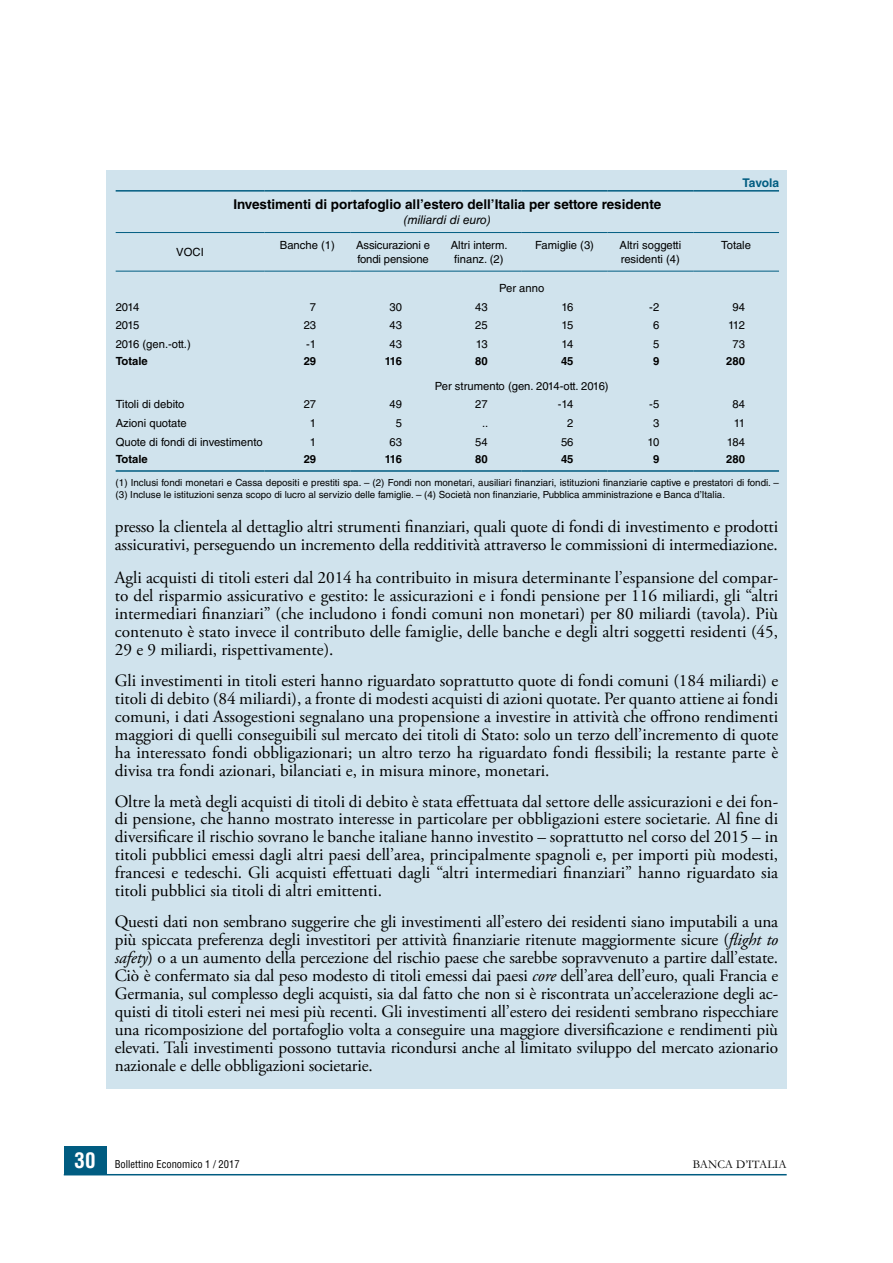
<style>
.page{position:relative;width:893px;height:1263px;background:#fff}
.page>*{position:absolute;margin:0;border:0;box-sizing:border-box;transform-origin:0 0}
.t1{font:17.25px/18px "Adobe Garamond Pro";letter-spacing:-.01em;color:#000;text-align:justify}
.t2{font:700 13.5px "Helvetica LT Std";color:#000}
.t3{font:italic 12px "Helvetica LT Std";color:#000}
.t4{font:12px "Garamond";color:#000}
.t5{font:700 12px "Helvetica LT Std";letter-spacing:-.015em;color:#005c81}
.t6{font:11.25px/13.5px "Helvetica LT Std";color:#000}
.t7{font:700 11.25px "Helvetica LT Std";color:#000}
.t8{font:condensed 10.5px "Helvetica LT Std";color:#000}
.t9{font:9.75px/11.2px "Helvetica LT Std";color:#000}
.s1{font-style:italic}
.s2{font-weight:700;font-size:21px;color:#fff}
</style>
<div class="page">
<div style="left:64px;top:1146px;width:42px;height:29px;background:#005c81"></div>
<hr style="left:64px;top:1174px;width:723px;height:1px;background:#005c81">
<div style="left:106px;top:170px;width:681px;height:919px;background:#d0e3ed"></div>
<hr style="left:116px;top:190px;width:148px;height:2px;background:#005c81">
<hr style="left:264px;top:190px;width:86px;height:2px;background:#005c81">
<hr style="left:350px;top:190px;width:86px;height:2px;background:#005c81">
<hr style="left:436px;top:190px;width:86px;height:2px;background:#005c81">
<hr style="left:522px;top:190px;width:85px;height:2px;background:#005c81">
<hr style="left:607px;top:190px;width:86px;height:2px;background:#005c81">
<hr style="left:693px;top:190px;width:86px;height:2px;background:#005c81">
<hr style="left:116px;top:470px;width:148px;height:2px;background:#005c81">
<hr style="left:264px;top:470px;width:86px;height:2px;background:#005c81">
<hr style="left:350px;top:470px;width:86px;height:2px;background:#005c81">
<hr style="left:436px;top:470px;width:86px;height:2px;background:#005c81">
<hr style="left:522px;top:470px;width:85px;height:2px;background:#005c81">
<hr style="left:607px;top:470px;width:86px;height:2px;background:#005c81">
<hr style="left:693px;top:470px;width:86px;height:2px;background:#005c81">
<hr style="left:116px;top:232px;width:148px;height:1px;background:#005c81">
<hr style="left:264px;top:232px;width:86px;height:1px;background:#005c81">
<hr style="left:350px;top:232px;width:86px;height:1px;background:#005c81">
<hr style="left:436px;top:232px;width:86px;height:1px;background:#005c81">
<hr style="left:522px;top:232px;width:85px;height:1px;background:#005c81">
<hr style="left:607px;top:232px;width:86px;height:1px;background:#005c81">
<hr style="left:693px;top:232px;width:86px;height:1px;background:#005c81">
<hr style="left:116px;top:271px;width:148px;height:1px;background:#005c81">
<hr style="left:264px;top:271px;width:86px;height:1px;background:#005c81">
<hr style="left:350px;top:271px;width:86px;height:1px;background:#005c81">
<hr style="left:436px;top:271px;width:86px;height:1px;background:#005c81">
<hr style="left:522px;top:271px;width:85px;height:1px;background:#005c81">
<hr style="left:607px;top:271px;width:86px;height:1px;background:#005c81">
<hr style="left:693px;top:271px;width:86px;height:1px;background:#005c81">
<p class="t6" style="left:176px;top:245px;width:29px">VOCI</p>
<p class="t2" style="left:233px;top:196px;width:429px">Investimenti di portafoglio all’estero dell’Italia per settore residente</p>
<p class="t3" style="left:404px;top:213px;width:88px">(miliardi di euro)</p>
<p class="t5" style="left:742px;top:175px;width:38px">Tavola</p>
<p class="t6" style="left:280px;top:238px;width:57px">Banche (1)</p>
<p class="t6" style="left:356px;top:238px;width:75px">Assicurazioni e fondi pensione</p>
<p class="t6" style="left:451px;top:238px;width:59px;text-align:center">Altri interm. finanz. (2)</p>
<p class="t6" style="left:535px;top:238px;width:60px">Famiglie (3)</p>
<p class="t6" style="left:620px;top:238px;width:63px">Altri soggetti residenti (4)</p>
<p class="t6" style="left:721px;top:238px;width:31px">Totale</p>
<p class="t6" style="left:499px;top:281px;width:47px">Per anno</p>
<p class="t6" style="left:116px;top:300px;width:25px">2014</p>
<p class="t6" style="left:310px;top:300px;width:8px">7</p>
<p class="t6" style="left:389px;top:300px;width:14px">30</p>
<p class="t6" style="left:475px;top:300px;width:14px">43</p>
<p class="t6" style="left:561px;top:300px;width:14px">16</p>
<p class="t6" style="left:649px;top:300px;width:12px">-2</p>
<p class="t6" style="left:732px;top:300px;width:14px">94</p>
<p class="t6" style="left:116px;top:319px;width:25px">2015</p>
<p class="t6" style="left:304px;top:319px;width:14px">23</p>
<p class="t6" style="left:389px;top:319px;width:14px">43</p>
<p class="t6" style="left:475px;top:319px;width:14px">25</p>
<p class="t6" style="left:561px;top:319px;width:14px">15</p>
<p class="t6" style="left:653px;top:319px;width:8px">6</p>
<p class="t6" style="left:728px;top:319px;width:19px">112</p>
<p class="t6" style="left:116px;top:337px;width:77px">2016 (gen.-ott.)</p>
<p class="t6" style="left:306px;top:337px;width:12px">-1</p>
<p class="t6" style="left:389px;top:337px;width:14px">43</p>
<p class="t6" style="left:476px;top:337px;width:14px">13</p>
<p class="t6" style="left:561px;top:337px;width:14px">14</p>
<p class="t6" style="left:653px;top:337px;width:8px">5</p>
<p class="t6" style="left:732px;top:337px;width:14px">73</p>
<p class="t7" style="left:116px;top:354px;width:34px">Totale</p>
<p class="t7" style="left:304px;top:354px;width:14px">29</p>
<p class="t7" style="left:385px;top:354px;width:19px">116</p>
<p class="t7" style="left:475px;top:354px;width:14px">80</p>
<p class="t7" style="left:561px;top:354px;width:14px">45</p>
<p class="t7" style="left:653px;top:354px;width:8px">9</p>
<p class="t7" style="left:726px;top:354px;width:20px">280</p>
<p class="t6" style="left:435px;top:379px;width:175px">Per strumento (gen. 2014-ott. 2016)</p>
<p class="t6" style="left:116px;top:398px;width:70px">Titoli di debito</p>
<p class="t6" style="left:304px;top:398px;width:14px">27</p>
<p class="t6" style="left:389px;top:398px;width:14px">49</p>
<p class="t6" style="left:475px;top:398px;width:14px">27</p>
<p class="t6" style="left:558px;top:398px;width:17px">-14</p>
<p class="t6" style="left:649px;top:398px;width:12px">-5</p>
<p class="t6" style="left:732px;top:398px;width:14px">84</p>
<p class="t6" style="left:116px;top:416px;width:72px">Azioni quotate</p>
<p class="t6" style="left:310px;top:416px;width:8px">1</p>
<p class="t6" style="left:396px;top:416px;width:8px">5</p>
<p class="t6" style="left:482px;top:416px;width:8px">..</p>
<p class="t6" style="left:567px;top:416px;width:8px">2</p>
<p class="t6" style="left:653px;top:416px;width:8px">3</p>
<p class="t6" style="left:734px;top:416px;width:13px">11</p>
<p class="t6" style="left:116px;top:435px;width:148px">Quote di fondi di investimento</p>
<p class="t6" style="left:310px;top:435px;width:8px">1</p>
<p class="t6" style="left:389px;top:435px;width:14px">63</p>
<p class="t6" style="left:475px;top:435px;width:14px">54</p>
<p class="t6" style="left:561px;top:435px;width:14px">56</p>
<p class="t6" style="left:647px;top:435px;width:13px">10</p>
<p class="t6" style="left:727px;top:435px;width:20px">184</p>
<p class="t7" style="left:116px;top:452px;width:34px">Totale</p>
<p class="t7" style="left:304px;top:452px;width:14px">29</p>
<p class="t7" style="left:385px;top:452px;width:19px">116</p>
<p class="t7" style="left:475px;top:452px;width:14px">80</p>
<p class="t7" style="left:561px;top:452px;width:14px">45</p>
<p class="t7" style="left:653px;top:452px;width:8px">9</p>
<p class="t7" style="left:726px;top:452px;width:20px">280</p>
<p class="t9" style="left:116px;top:477px;width:665px">(1) Inclusi fondi monetari e Cassa depositi e prestiti spa. – (2) Fondi non monetari, ausiliari finanziari, istituzioni finanziarie captive e prestatori di fondi. – (3) Incluse le istituzioni senza scopo di lucro al servizio delle famiglie. – (4) Società non finanziarie, Pubblica amministrazione e Banca d’Italia.</p>
<p class="t1" style="left:115px;top:518px;width:665px">presso la clientela al dettaglio altri strumenti finanziari, quali quote di fondi di investimento e prodotti assicurativi, perseguendo un incremento della redditività attraverso le commissioni di intermediazione.</p>
<p class="t1" style="left:115px;top:569px;width:665px">Agli acquisti di titoli esteri dal 2014 ha contribuito in misura determinante l’espansione del compar&shy;to del risparmio assicurativo e gestito: le assicurazioni e i fondi pensione per 116 miliardi, gli “altri intermediari finanziari” (che includono i fondi comuni non monetari) per 80 miliardi (tavola). Più contenuto è stato invece il contributo delle famiglie, delle banche e degli altri soggetti residenti (45, 29 e 9 miliardi, rispettivamente).</p>
<p class="t1" style="left:115px;top:672px;width:665px">Gli investimenti in titoli esteri hanno riguardato soprattutto quote di fondi comuni (184 miliardi) e titoli di debito (84 miliardi), a fronte di modesti acquisti di azioni quotate. Per quanto attiene ai fondi comuni, i dati Assogestioni segnalano una propensione a investire in attività che offrono rendimenti maggiori di quelli conseguibili sul mercato dei titoli di Stato: solo un terzo dell’incremento di quote ha interessato fondi obbligazionari; un altro terzo ha riguardato fondi flessibili; la restante parte è divisa tra fondi azionari, bilanciati e, in misura minore, monetari.</p>
<p class="t1" style="left:115px;top:793px;width:665px">Oltre la metà degli acquisti di titoli di debito è stata effettuata dal settore delle assicurazioni e dei fon&shy;di pensione, che hanno mostrato interesse in particolare per obbligazioni estere societarie<span class="s1">.</span> Al fine di diversificare il rischio sovrano le banche italiane hanno investito – soprattutto nel corso del 2015 – in titoli pubblici emessi dagli altri paesi dell’area, principalmente spagnoli e, per importi più modesti, francesi e tedeschi. Gli acquisti effettuati dagli “altri intermediari finanziari” hanno riguardato sia titoli pubblici sia titoli di altri emittenti.</p>
<p class="t1" style="left:115px;top:913px;width:665px">Questi dati non sembrano suggerire che gli investimenti all’estero dei residenti siano imputabili a una più spiccata preferenza degli investitori per attività finanziarie ritenute maggiormente sicure (<span class="s1">flight to safety</span>) o a un aumento della percezione del rischio paese che sarebbe sopravvenuto a partire dall’estate.<br>Ciò è confermato sia dal peso modesto di titoli emessi dai paesi <span class="s1">core</span> dell’area dell’euro, quali Francia e Germania, sul complesso degli acquisti, sia dal fatto che non si è riscontrata un’accelerazione degli ac&shy;quisti di titoli esteri nei mesi più recenti. Gli investimenti all’estero dei residenti sembrano rispecchiare una ricomposizione del portafoglio volta a conseguire una maggiore diversificazione e rendimenti più elevati. Tali investimenti possono tuttavia ricondursi anche al limitato sviluppo del mercato azionario nazionale e delle obbligazioni societarie.</p>
<p class="t8" style="left:75px;top:1158px;width:167px"><span class="s2">30</span> Bollettino Economico 1 / 2017</p>
<p class="t4" style="left:693px;top:1156px;width:95px">BANCA D’ITALIA</p>
</div>
